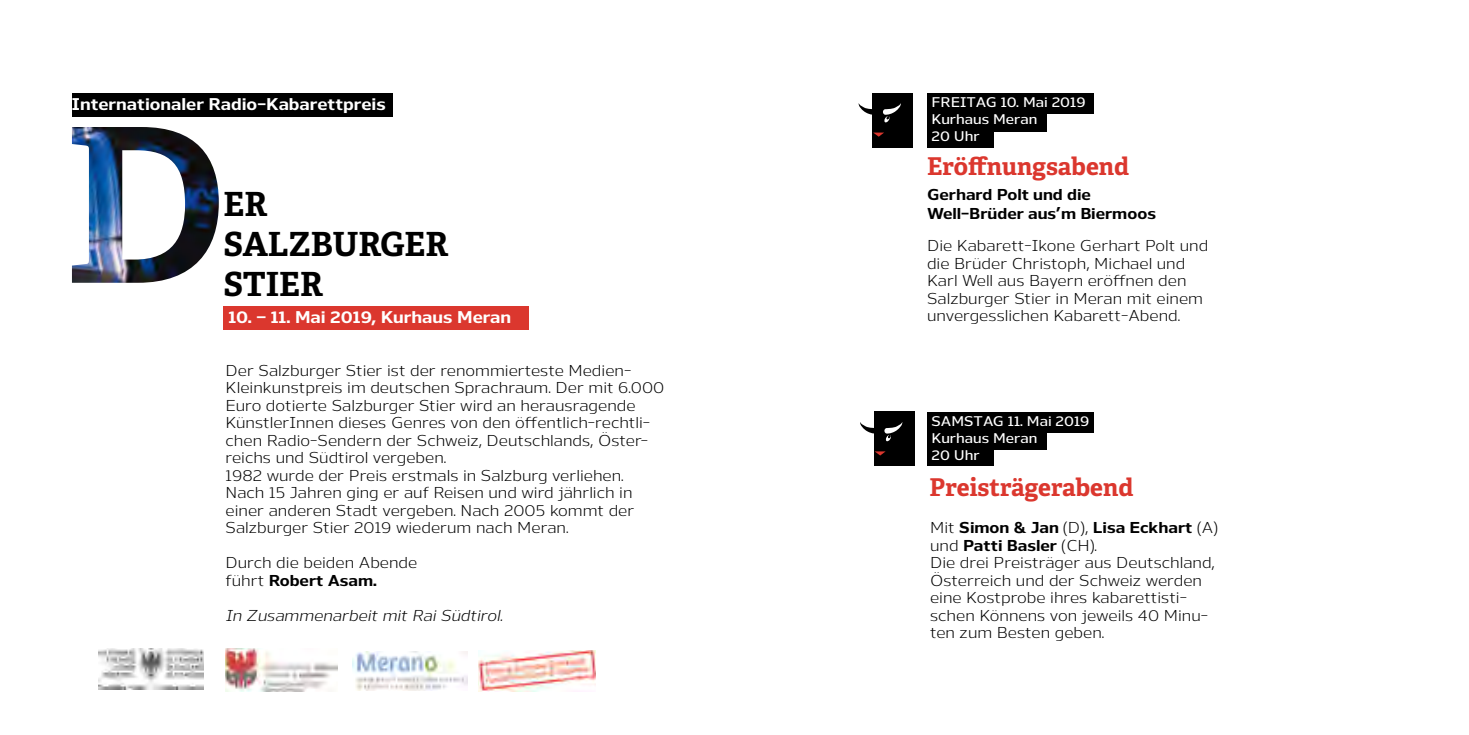
<style>
.page{position:relative;width:1469px;height:735px;background:#fff}
.page>*{position:absolute;margin:0;border:0;box-sizing:border-box;transform-origin:0 0}
.t1{font:700 33.25px/39.9px "Adelle";color:#000}
.t2{font:700 24.5px "Adelle";color:#db372e}
.t3{font:700 16.97px "Nauman";color:#fff}
.t4{font:15.75px/17.5px "Nauman";color:#000}
.t5{font:700 15.75px/18.9px "Nauman";color:#000}
.t6{font:italic 15.75px "Nauman";color:#000}
.t7{font:600 14px/16.8px "Nauman";color:#fff}
.s1{font-weight:700}
</style>
<div class="page">
<div style="left:72px;top:93px;width:320px;height:23px;background:#000"></div>
<img style="left:72px;top:127px;width:147px;height:155px">
<div style="left:223px;top:306px;width:305px;height:23px;background:#db372e"></div>
<div style="left:927px;top:93px;width:166px;height:20px;background:#000"></div>
<div style="left:927px;top:111px;width:119px;height:20px;background:#000"></div>
<div style="left:927px;top:127px;width:66px;height:20px;background:#000"></div>
<div style="left:927px;top:411px;width:166px;height:21px;background:#000"></div>
<div style="left:927px;top:429px;width:119px;height:21px;background:#000"></div>
<div style="left:927px;top:445px;width:66px;height:21px;background:#000"></div>
<div style="left:872px;top:93px;width:41px;height:54px;background:#000"></div>
<svg style="left:883px;top:103px;width:18px;height:20px"></svg>
<svg style="left:873px;top:132px;width:11px;height:5px"></svg>
<svg style="left:858px;top:103px;width:14px;height:12px"></svg>
<div style="left:874px;top:411px;width:40px;height:55px;background:#000"></div>
<svg style="left:884px;top:422px;width:18px;height:19px"></svg>
<svg style="left:874px;top:451px;width:11px;height:4px"></svg>
<svg style="left:860px;top:422px;width:14px;height:11px"></svg>
<img style="left:352px;top:651px;width:116px;height:38px">
<img style="left:226px;top:648px;width:111px;height:43px">
<img style="left:98px;top:648px;width:105px;height:40px">
<img style="left:479px;top:650px;width:116px;height:41px">
<p class="t3" style="left:72px;top:90px;width:315px">Internationaler Radio-Kabarettpreis</p>
<h1 class="t1" style="left:223px;top:184px;width:226px">ER<br>SALZBURGER<br>STIER</h1>
<p class="t3" style="left:228px;top:303px;width:284px">10. – 11. Mai 2019, Kurhaus Meran</p>
<p class="t4" style="left:225px;top:359px;width:440px">Der Salzburger Stier ist der renommierteste Medien-Kleinkunstpreis im deutschen Sprachraum. Der mit 6.000<br>Euro dotierte Salzburger Stier wird an herausragende KünstlerInnen dieses Genres von den öffentlich-rechtli&shy;chen Radio-Sendern der Schweiz, Deutschlands, Öster&shy;reichs und Südtirol vergeben.<br>1982 wurde der Preis erstmals in Salzburg verliehen.<br>Nach 15 Jahren ging er auf Reisen und wird jährlich in einer anderen Stadt vergeben. Nach 2005 kommt der Salzburger Stier 2019 wiederum nach Meran.</p>
<p class="t4" style="left:225px;top:552px;width:193px">Durch die beiden Abende führt <span class="s1">Robert Asam.</span></p>
<p class="t6" style="left:225px;top:603px;width:278px">In Zusammenarbeit mit Rai Südtirol.</p>
<p class="t7" style="left:931px;top:93px;width:155px">FREITAG 10. Mai 2019<br>Kurhaus Meran<br>20 Uhr</p>
<h2 class="t2" style="left:927px;top:151px;width:204px">Eröffnungsabend</h2>
<p class="t5" style="left:927px;top:183px;width:230px">Gerhard Polt und die<br>Well-Brüder aus’m Biermoos</p>
<p class="t4" style="left:927px;top:235px;width:283px">Die Kabarett-Ikone Gerhart Polt und die Brüder Christoph, Michael und Karl Well aus Bayern eröffnen den Salzburger Stier in Meran mit einem unvergesslichen Kabarett-Abend.</p>
<p class="t7" style="left:931px;top:411px;width:159px">SAMSTAG 11. Mai 2019<br>Kurhaus Meran<br>20 Uhr</p>
<h2 class="t2" style="left:929px;top:472px;width:205px">Preisträgerabend</h2>
<p class="t4" style="left:930px;top:517px;width:289px">Mit <span class="s1">Simon &amp; Jan</span> (D), <span class="s1">Lisa Eckhart</span> (A) und <span class="s1">Patti Basler</span> (CH).<br>Die drei Preisträger aus Deutschland,<br>Österreich und der Schweiz werden eine Kostprobe ihres kabarettisti&shy;schen Könnens von jeweils 40 Minu&shy;ten zum Besten geben.</p>
</div>
